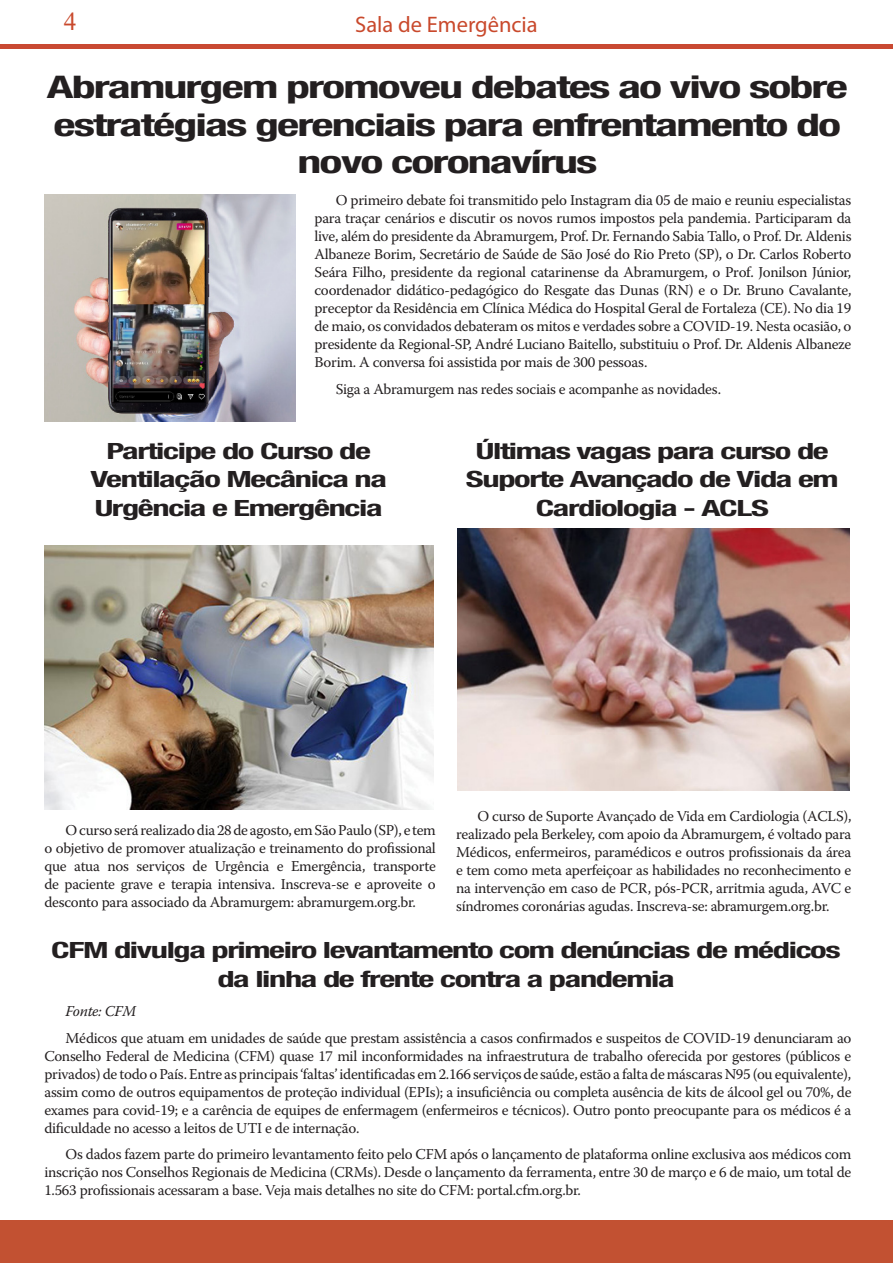
<style>
.page{position:relative;width:893px;height:1263px;background:#fff}
.page>*{position:absolute;margin:0;border:0;box-sizing:border-box;transform-origin:0 0}
.Título{font:700 condensed 31.2px/37.5px "Helvetica Neue LT Std";letter-spacing:-.04em;color:#231f20;text-align:center;scale:1.54 1}
.t1{font:25.5px "Times New Roman";color:#c9492c}
.t2{font:22.5px "Myriad Pro";color:#c9492c}
.Título-2{font:700 condensed 22.35px/28.5px "Helvetica Neue LT Std";letter-spacing:-.04em;color:#231f20;text-align:center;scale:1.54 1}
.Texto{font:15px/18px "Warnock Pro";letter-spacing:-.02em;color:#231f20;text-align:justify}
.Texto-2{font:italic 15px "Warnock Pro";letter-spacing:-.02em;color:#231f20}
</style>
<div class="page">
<hr style="left:0;top:45px;width:893px;height:4px;background:#c94932">
<div style="left:0;top:1220px;width:893px;height:43px;background:#c25132"></div>
<img style="left:44px;top:194px;width:252px;height:228px">
<img style="left:44px;top:545px;width:390px;height:264px">
<img style="left:457px;top:528px;width:393px;height:262px">
<h2 class="t1" style="left:64px;top:4px;width:14px">4</h2>
<h3 class="t2" style="left:355px;top:11px;width:184px">Sala de Emergência</h3>
<p class="Título" style="left:47px;top:68px;width:522px">Abramurgem promoveu debates ao vivo sobre estratégias gerenciais para enfrentamento do novo coronavírus</p>
<p class="Texto" style="left:315px;top:191px;width:538px;text-indent:21px">O primeiro debate foi transmitido pelo Instagram dia 05 de maio e reuniu especialistas para traçar cenários e discutir os novos rumos impostos pela pandemia. Participaram da live, além do presidente da Abramurgem, Prof. Dr. Fernando Sabia Tallo, o Prof. Dr. Aldenis Albaneze Borim, Secretário de Saúde de São José do Rio Preto (SP), o Dr. Carlos Roberto Seára Filho, presidente da regional catarinense da Abramurgem, o Prof. Jonilson Júnior, coordenador didático-pedagógico do Resgate das Dunas (RN) e o Dr. Bruno Cavalante, preceptor da Residência em Clínica Médica do Hospital Geral de Fortaleza (CE). No dia 19 de maio, os convidados debateram os mitos e verdades sobre a COVID-19. Nesta ocasião, o presidente da Regional-SP, André Luciano Baitello, substituiu o Prof. Dr. Aldenis Albaneze Borim. A conversa foi assistida por mais de 300 pessoas.</p>
<p class="Texto" style="left:336px;top:380px;width:387px">Siga a Abramurgem nas redes sociais e acompanhe as novidades.</p>
<p class="Título-2" style="left:91px;top:436px;width:194px">Participe do Curso de<br>Ventilação Mecânica na<br>Urgência e Emergência</p>
<p class="Título-2" style="left:466px;top:436px;width:244px">Últimas vagas para curso de<br>Suporte Avançado de Vida em<br>Cardiologia - ACLS</p>
<p class="Texto" style="left:44px;top:821px;width:393px;text-indent:21px">O curso será realizado dia 28 de agosto, em São Paulo (SP), e tem o objetivo de promover atualização e treinamento do profissional que atua nos serviços de Urgência e Emergência, transporte de paciente grave e terapia intensiva. Inscreva-se e aproveite o desconto para associado da Abramurgem: abramurgem.org.br.</p>
<p class="Texto" style="left:456px;top:807px;width:397px;text-indent:21px">O curso de Suporte Avançado de Vida em Cardiologia (ACLS), realizado pela Berkeley, com apoio da Abramurgem, é voltado para Médicos, enfermeiros, paramédicos e outros profissionais da área e tem como meta aperfeiçoar as habilidades no reconhecimento e na intervenção em caso de PCR, pós-PCR, arritmia aguda, AVC e síndromes coronárias agudas. Inscreva-se: abramurgem.org.br.</p>
<p class="Título-2" style="left:51px;top:936px;width:514px">CFM divulga primeiro levantamento com denúncias de médicos da linha de frente contra a pandemia</p>
<p class="Texto-2" style="left:66px;top:1002px;width:72px">Fonte: CFM</p>
<p class="Texto" style="left:44px;top:1028px;width:809px;text-indent:21px">Médicos que atuam em unidades de saúde que prestam assistência a casos confirmados e suspeitos de COVID-19 denunciaram ao Conselho Federal de Medicina (CFM) quase 17 mil inconformidades na infraestrutura de trabalho oferecida por gestores (públicos e privados) de todo o País. Entre as principais ‘faltas’ identificadas em 2.166 serviços de saúde, estão a falta de máscaras N95 (ou equivalente), assim como de outros equipamentos de proteção individual (EPIs); a insuficiência ou completa ausência de kits de álcool gel ou 70%, de exames para covid-19; e a carência de equipes de enfermagem (enfermeiros e técnicos). Outro ponto preocupante para os médicos é a dificuldade no acesso a leitos de UTI e de internação.</p>
<p class="Texto" style="left:44px;top:1145px;width:808px;text-indent:21px">Os dados fazem parte do primeiro levantamento feito pelo CFM após o lançamento de plataforma online exclusiva aos médicos com inscrição nos Conselhos Regionais de Medicina (CRMs). Desde o lançamento da ferramenta, entre 30 de março e 6 de maio, um total de 1.563 profissionais acessaram a base. Veja mais detalhes no site do CFM: portal.cfm.org.br.</p>
</div>
